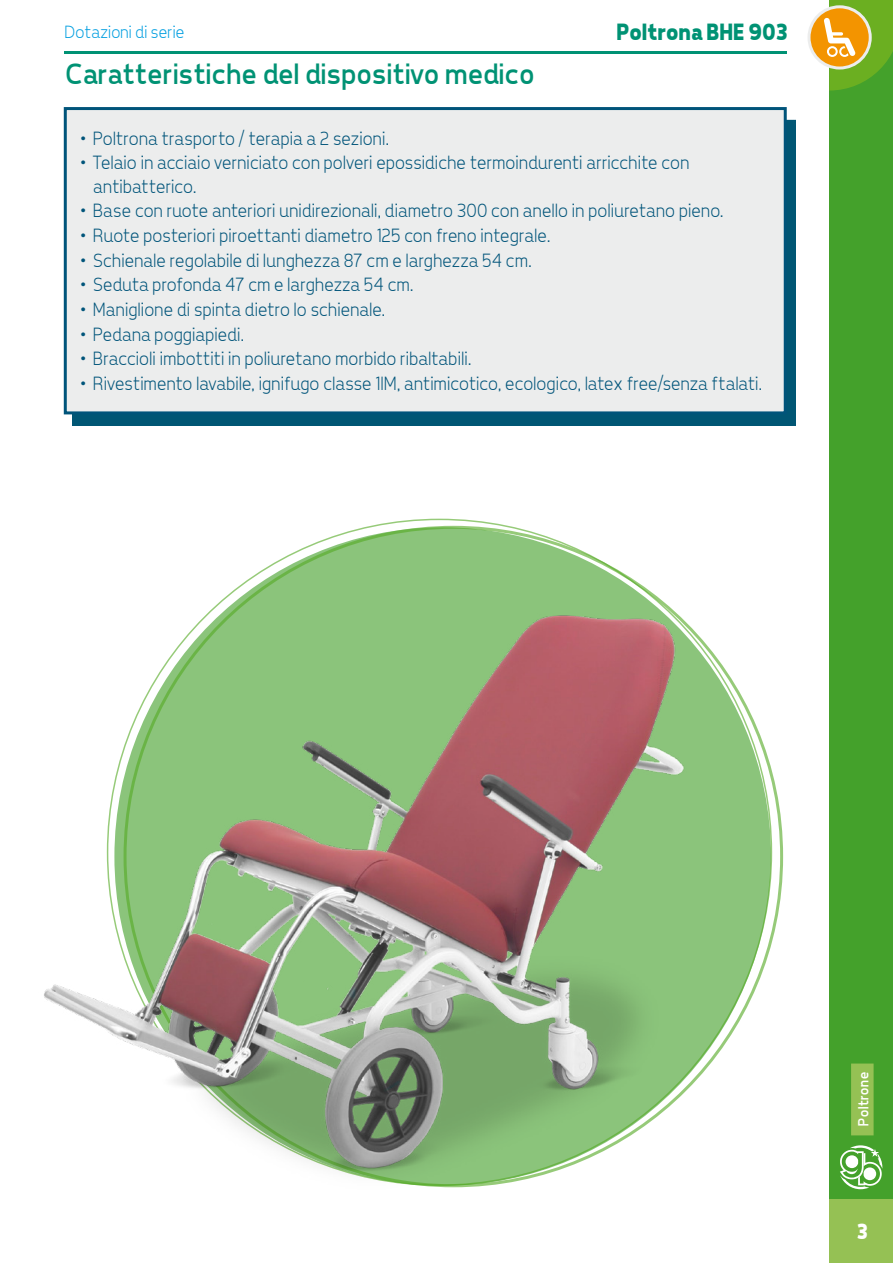
<style>
.page{position:relative;width:893px;height:1263px;background:#fff}
.page>*{position:absolute;margin:0;border:0;box-sizing:border-box;transform-origin:0 0}
.t1{font:30px "Tepeno Sans";color:#009274}
.t2{font:700 24px "Tepeno Sans";letter-spacing:-.02em;color:#009274}
.t3{font:700 22.5px "Tepeno Sans";color:#fff}
.t4{font:300 19.5px/23.4px "Tepeno Sans";color:#00547a}
.t5{font:300 18px "Tepeno Sans";color:#009ee0}
.t6{font:15px "Tepeno Sans";letter-spacing:.015em;color:#fff}
</style>
<div class="page">
<hr style="left:64px;top:51px;width:723px;height:2px;background:#009274">
<div style="left:829px;top:0;width:64px;height:1263px;background:#44a12b"></div>
<div style="left:829px;top:1199px;width:64px;height:64px;background:#95c154"></div>
<svg style="left:840px;top:1145px;width:42px;height:44px"></svg>
<svg style="left:114px;top:527px;width:657px;height:659px;fill:#8bc47b"></svg>
<div style="left:851px;top:1063px;width:23px;height:72px;background:#95c154"></div>
<svg style="left:809px;top:7px;width:61px;height:61px"></svg>
<svg style="left:824px;top:0;width:69px;height:91px"></svg>
<div style="left:72px;top:120px;width:723px;height:306px;background:#005674"></div>
<div style="left:65px;top:109px;width:720px;height:304px;background:#eceded"></div>
<div style="left:64px;top:107px;width:723px;height:307px;border:3px solid #00547a"></div>
<img style="left:44px;top:553px;width:696px;height:635px">
<p class="t5" style="left:64px;top:21px;width:121px">Dotazioni di serie</p>
<p class="t2" style="left:615px;top:18px;width:173px">Poltrona BHE 903</p>
<h1 class="t1" style="left:64px;top:56px;width:471px">Caratteristiche del dispositivo medico</h1>
<p class="t4" style="left:80px;top:126px;width:310px">• Poltrona trasporto / terapia a 2 sezioni.</p>
<p class="t4" style="left:92px;top:150px;width:598px;text-indent:-13px">• Telaio in acciaio verniciato con polveri epossidiche termoindurenti arricchite con antibatterico.</p>
<p class="t4" style="left:80px;top:199px;width:645px">• Base con ruote anteriori unidirezionali, diametro 300 con anello in poliuretano pieno.</p>
<p class="t4" style="left:80px;top:223px;width:471px">• Ruote posteriori piroettanti diametro 125 con freno integrale.</p>
<p class="t4" style="left:80px;top:248px;width:453px">• Schienale regolabile di lunghezza 87 cm e larghezza 54 cm.</p>
<p class="t4" style="left:80px;top:273px;width:334px">• Seduta profonda 47 cm e larghezza 54 cm.</p>
<p class="t4" style="left:80px;top:297px;width:306px">• Maniglione di spinta dietro lo schienale.</p>
<p class="t4" style="left:80px;top:322px;width:165px">• Pedana poggiapiedi.</p>
<p class="t4" style="left:80px;top:347px;width:392px">• Braccioli imbottiti in poliuretano morbido ribaltabili.</p>
<p class="t4" style="left:80px;top:371px;width:683px">• Rivestimento lavabile, ignifugo classe 1IM, antimicotico, ecologico, latex free/senza ftalati.</p>
<p class="t6" style="left:854px;top:1127px;width:56px;rotate:-90deg">Poltrone</p>
<p class="t3" style="left:855px;top:1218px;width:13px">3</p>
</div>
